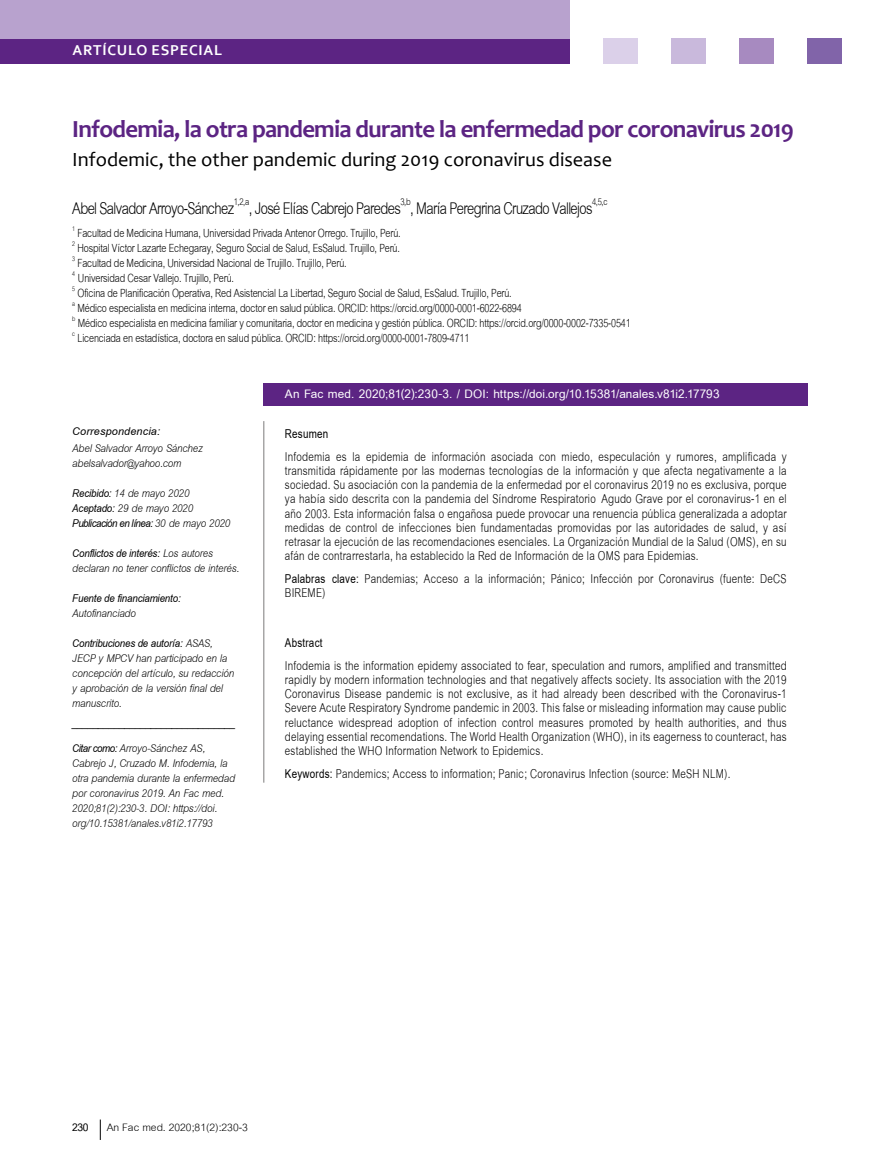
<style>
.page{position:relative;width:893px;height:1174px;background:#fff}
.page>*{position:absolute;margin:0;border:0;box-sizing:border-box;transform-origin:0 0}
.t1{font:24.75px "Cordia UPC";letter-spacing:-.03em;color:#000;scale:.8 1}
.t2{font:700 24.75px "Candara";letter-spacing:-.03em;color:#5c2483}
.t3{font:20.25px "Candara";color:#000}
.t4{font:18.75px/14.2px "Cordia UPC";letter-spacing:.015em;color:#000;text-align:justify;scale:.8 1}
.t5{font:700 18.75px "Cordia UPC";letter-spacing:.015em;color:#000;scale:.8 1}
.t6{font:700 18px "Cordia UPC";letter-spacing:.005em;color:#fff}
.t7{font:17.25px/15px "Cordia UPC";letter-spacing:-.01em;color:#000;scale:.8 1}
.t8{font:italic 16.5px/15px "Cordia UPC";letter-spacing:-.01em;color:#000;scale:.9 1}
.t9{font:italic 700 16.5px/30px "Cordia UPC";letter-spacing:-.01em;color:#000;scale:.9 1}
.t10{font:italic 700 16.5px/15px "Cordia UPC";letter-spacing:-.03em;color:#000;scale:.9 1}
.t11{font:italic 700 16.5px "Cordia UPC";letter-spacing:.01em;color:#000}
.t12{font:15.75px "Cordia UPC";color:#000}
.t13{font:700 15px "Corbel";letter-spacing:.05em;color:#fff}
.s1{font-weight:400}
.s2{font-weight:700}
</style>
<div class="page">
<div style="left:808px;top:38px;width:34px;height:26px;background:#8164a9"></div>
<div style="left:604px;top:38px;width:34px;height:26px;background:#dbd0e9"></div>
<div style="left:672px;top:38px;width:34px;height:26px;background:#c9b9dc"></div>
<div style="left:740px;top:38px;width:34px;height:26px;background:#a78ac0"></div>
<div style="left:0;top:38px;width:570px;height:26px;background:#5c2483"></div>
<div style="left:0;top:0;width:570px;height:38px;background:#b8a2ce"></div>
<svg style="left:100px;top:1119px;width:1px;height:21px"></svg>
<div style="left:264px;top:383px;width:544px;height:22px;background:#5c2483"></div>
<hr style="left:264px;top:421px;width:1px;height:361px;background:#7c7b7b">
<p class="t13" style="left:73px;top:41px;width:151px">ARTÍCULO ESPECIAL</p>
<h1 class="t2" style="left:72px;top:113px;width:723px">Infodemia, la otra pandemia durante la enfermedad por coronavirus 2019</h1>
<p class="t3" style="left:72px;top:146px;width:541px">Infodemic, the other pandemic during 2019 coronavirus disease</p>
<h1 class="t1" style="left:72px;top:191px;width:671px">Abel Salvador Arroyo-Sánchez<sup>1,2,a</sup>, José Elías Cabrejo Paredes<sup>3,b</sup>, María Peregrina Cruzado Vallejos<sup>4,5,c</sup></h1>
<p class="t7" style="left:72px;top:226px;width:700px"><sup>1</sup> Facultad de Medicina Humana, Universidad Privada Antenor Orrego. Trujillo, Perú.<br><sup>2</sup> Hospital Víctor Lazarte Echegaray, Seguro Social de Salud, EsSalud. Trujillo, Perú.<br><sup>3</sup> Facultad de Medicina, Universidad Nacional de Trujillo. Trujillo, Perú.<br><sup>4</sup> Universidad Cesar Vallejo. Trujillo, Perú.<br><sup>5</sup> Oficina de Planificación Operativa, Red Asistencial La Libertad, Seguro Social de Salud, EsSalud. Trujillo, Perú.<br><sup>a</sup> Médico especialista en medicina interna, doctor en salud pública. ORCID: https://orcid.org/0000-0001-6022-6894<br><sup>b</sup> Médico especialista en medicina familiar y comunitaria, doctor en medicina y gestión pública. ORCID: https://orcid.org/0000-0002-7335-0541 <sup>c</sup> Licenciada en estadística, doctora en salud pública. ORCID: https://orcid.org/0000-0001-7809-4711</p>
<p class="t11" style="left:72px;top:421px;width:89px">Correspondencia:</p>
<p class="t8" style="left:72px;top:441px;width:147px">Abel Salvador Arroyo Sánchez abelsalvador@yahoo.com</p>
<p class="t10" style="left:72px;top:486px;width:177px">Recibido: <span class="s1">14 de mayo 2020<br></span>Aceptado: <span class="s1">29 de mayo 2020<br></span>Publicación en línea: <span class="s1">30 de mayo 2020</span></p>
<p class="t8" style="left:72px;top:546px;width:187px"><span class="s2">Conflictos de interés:</span> Los autores declaran no tener conflictos de interés.</p>
<p class="t9" style="left:72px;top:583px;width:122px">Fuente de financiamiento:</p>
<p class="t9" style="left:72px;top:598px;width:157px"><span class="s1">Autofinanciado<br></span>Contribuciones de autoría: <span class="s1">ASAS,</span></p>
<p class="t8" style="left:72px;top:651px;width:181px">JECP y MPCV han participado en la concepción del artículo, su redacción y aprobación de la versión final del manuscrito.</p>
<p class="t9" style="left:72px;top:710px;width:183px;line-height:25.5px">_______________________________<br>Citar como: <span class="s1">Arroyo-Sánchez AS,</span></p>
<p class="t8" style="left:72px;top:756px;width:182px">Cabrejo J, Cruzado M. Infodemia, la otra pandemia durante la enfermedad por coronavirus 2019. An Fac med.<br>2020;81(2):230-3. DOI: https://doi. org/10.15381/anales.v81i2.17793</p>
<p class="t6" style="left:285px;top:383px;width:436px">An Fac med. 2020;81(2):230-3. / DOI: https://doi.org/10.15381/anales.v81i2.17793</p>
<p class="t5" style="left:285px;top:422px;width:56px">Resumen</p>
<p class="t4" style="left:285px;top:449px;width:629px">Infodemia es la epidemia de información asociada con miedo, especulación y rumores, amplificada y transmitida rápidamente por las modernas tecnologías de la información y que afecta negativamente a la sociedad. Su asociación con la pandemia de la enfermedad por el coronavirus 2019 no es exclusiva, porque ya había sido descrita con la pandemia del Síndrome Respiratorio Agudo Grave por el coronavirus-1 en el año 2003. Esta información falsa o engañosa puede provocar una renuencia pública generalizada a adoptar medidas de control de infecciones bien fundamentadas promovidas por las autoridades de salud, y así retrasar la ejecución de las recomendaciones esenciales. La Organización Mundial de la Salud (OMS), en su afán de contrarrestarla, ha establecido la Red de Información de la OMS para Epidemias.</p>
<p class="t4" style="left:285px;top:572px;width:629px"><span class="s2">Palabras clave:</span> Pandemias; Acceso a la información; Pánico; Infección por Coronavirus (fuente: DeCS<br>BIREME)</p>
<p class="t5" style="left:285px;top:631px;width:49px">Abstract</p>
<p class="t4" style="left:285px;top:658px;width:629px">Infodemia is the information epidemy associated to fear, speculation and rumors, amplified and transmitted rapidly by modern information technologies and that negatively affects society. Its association with the 2019<br>Coronavirus Disease pandemic is not exclusive, as it had already been described with the Coronavirus-1<br>Severe Acute Respiratory Syndrome pandemic in 2003. This false or misleading information may cause public reluctance widespread adoption of infection control measures promoted by health authorities, and thus delaying essential recomendations. The World Health Organization (WHO), in its eagerness to counteract, has established the WHO Information Network to Epidemics.</p>
<p class="t4" style="left:285px;top:767px;width:558px"><span class="s2">Keywords:</span> Pandemics; Access to information; Panic; Coronavirus Infection (source: MeSH NLM).</p>
<p class="t12" style="left:72px;top:1117px;width:177px"><span class="s2">230</span> An Fac med. 2020;81(2):230-3</p>
</div>
